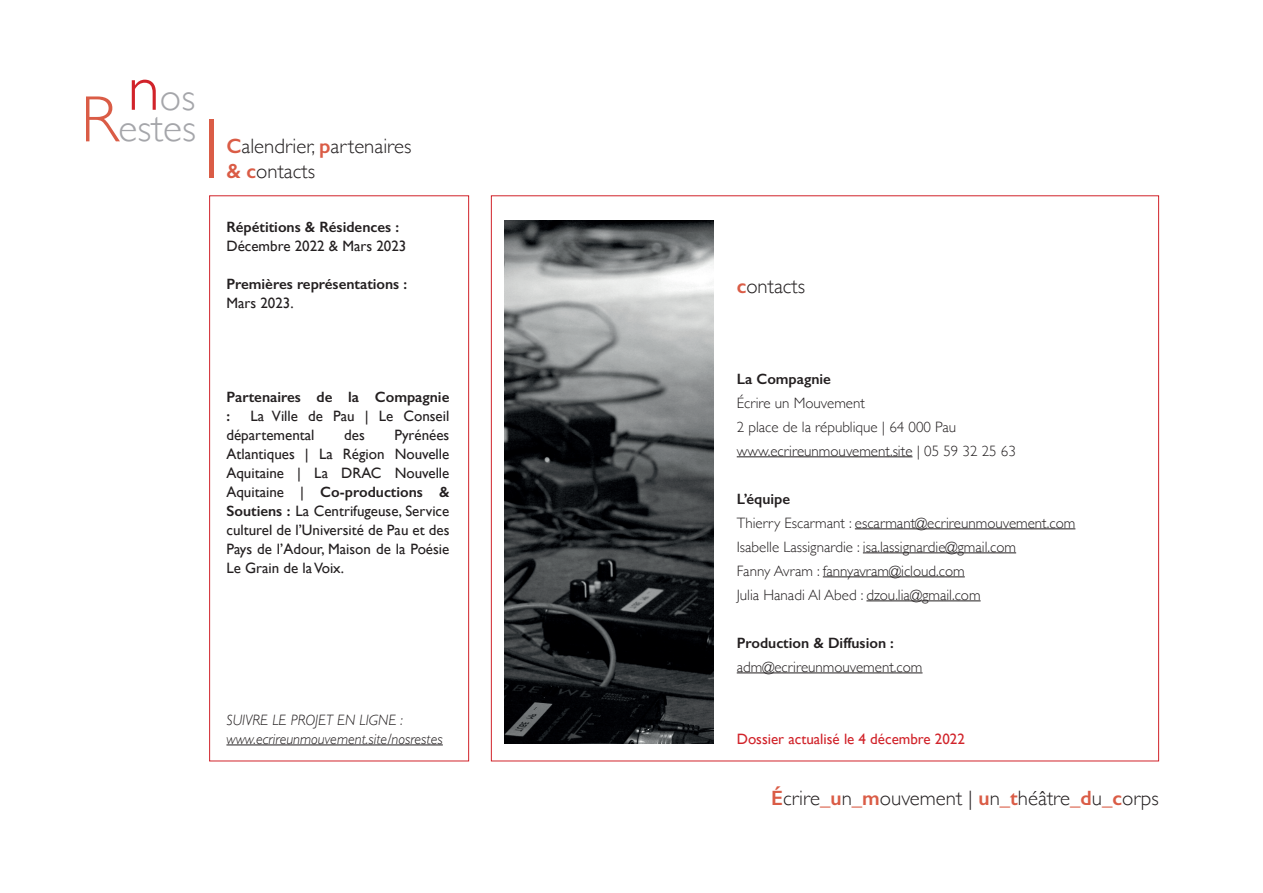
<style>
.page{position:relative;width:1263px;height:893px;background:#fff}
.page>*{position:absolute;margin:0;border:0;box-sizing:border-box;transform-origin:0 0}
.t1{font:300 39.45px/31.7px "Gill Sans";color:#a5a6aa;text-align:center}
.t2{font:300 20.85px/24.9px "Gill Sans";color:#231f20}
.t3{font:300 15px/24px "Gill Sans";color:#231f20}
.t4{font:15px/18.9px "Gill Sans";color:#231f20}
.t5{font:600 15px/18.9px "Gill Sans";color:#231f20}
.t6{font:italic 300 15px/18.9px "Gill Sans";color:#231f20}
.t7{font:15px "Gill Sans";color:#d1232a}
.s1{font-size:65.7px;color:#d1232a}
.s2{font-size:65.7px;color:#da5c46}
.s3{font-size:86.1px;color:#da5c46}
.s4{font-weight:600;color:#da5c46}
.s5{font-weight:600}
</style>
<div class="page">
<div style="left:209px;top:196px;width:260px;height:565px;border:1px solid #d1232a"></div>
<hr style="left:226px;top:744px;width:217px;height:1px;background:#231f20">
<hr style="left:737px;top:456px;width:175px;height:1px;background:#231f20">
<hr style="left:855px;top:528px;width:220px;height:1px;background:#231f20">
<hr style="left:863px;top:552px;width:153px;height:1px;background:#231f20">
<hr style="left:823px;top:576px;width:142px;height:1px;background:#231f20">
<hr style="left:866px;top:600px;width:115px;height:1px;background:#231f20">
<hr style="left:737px;top:672px;width:185px;height:1px;background:#231f20">
<img style="left:505px;top:221px;width:208px;height:523px">
<h1 class="t1" style="left:81px;top:79px;width:140px"><span class="s1">n</span>os<br><span class="s2">R</span>estes <span class="s3">l</span></h1>
<h2 class="t2" style="left:226px;top:133px;width:187px"><span class="s4">C</span>alendrier, <span class="s4">p</span>artenaires <span class="s4">&amp; c</span>ontacts</h2>
<p class="t5" style="left:226px;top:217px;width:174px">Répétitions &amp; Résidences :</p>
<p class="t4" style="left:226px;top:236px;width:181px">Décembre 2022 &amp; Mars 2023</p>
<p class="t5" style="left:226px;top:274px;width:182px">Premières représentations :</p>
<p class="t4" style="left:226px;top:293px;width:69px">Mars 2023.</p>
<p class="t5" style="left:226px;top:388px;width:224px">Partenaires de la Compagnie :</p>
<p class="t4" style="left:226px;top:407px;width:224px;text-indent:24px">La Ville de Pau | Le Conseil départemental</p>
<p class="t4" style="left:226px;top:426px;width:224px;text-align:justify;text-indent:168px">Pyrénées Atlantiques | La Région Nouvelle Aquitaine | La DRAC Nouvelle Aquitaine | <span class="s5">Co-productions &amp; Soutiens :</span> La Centrifugeuse, Service culturel de l’Université de Pau et des Pays de l’Adour, Maison de la Poésie Le Grain de la Voix.</p>
<p class="t4" style="left:344px;top:426px;width:22px">des</p>
<p class="t6" style="left:226px;top:710px;width:218px">SUIVRE LE PROJET EN LIGNE : www.ecrireunmouvement.site/nosrestes</p>
<h2 class="t2" style="left:737px;top:273px;width:70px"><span class="s4">c</span>ontacts</h2>
<p class="t5" style="left:737px;top:369px;width:96px">La Compagnie</p>
<p class="t3" style="left:737px;top:390px;width:281px">Écrire un Mouvement<br>2 place de la république | 64 000 Pau www.ecrireunmouvement.site | 05 59 32 25 63</p>
<p class="t5" style="left:737px;top:489px;width:55px">L’équipe</p>
<p class="t3" style="left:737px;top:510px;width:340px">Thierry Escarmant : escarmant@ecrireunmouvement.com Isabelle Lassignardie : isa.lassignardie@gmail.com<br>Fanny Avram : fannyavram@icloud.com<br>Julia Hanadi Al Abed : dzou.lia@gmail.com</p>
<p class="t5" style="left:737px;top:633px;width:159px">Production &amp; Diffusion :</p>
<p class="t3" style="left:737px;top:654px;width:187px">adm@ecrireunmouvement.com</p>
<p class="t7" style="left:737px;top:730px;width:230px">Dossier actualisé le 4 décembre 2022</p>
<h2 class="t2" style="left:771px;top:785px;width:389px"><span class="s4">É</span>crire<span class="s4">_u</span>n<span class="s4">_m</span>ouvement | <span class="s4">u</span>n<span class="s4">_t</span>héâtre<span class="s4">_d</span>u<span class="s4">_c</span>orps</h2>
</div>
